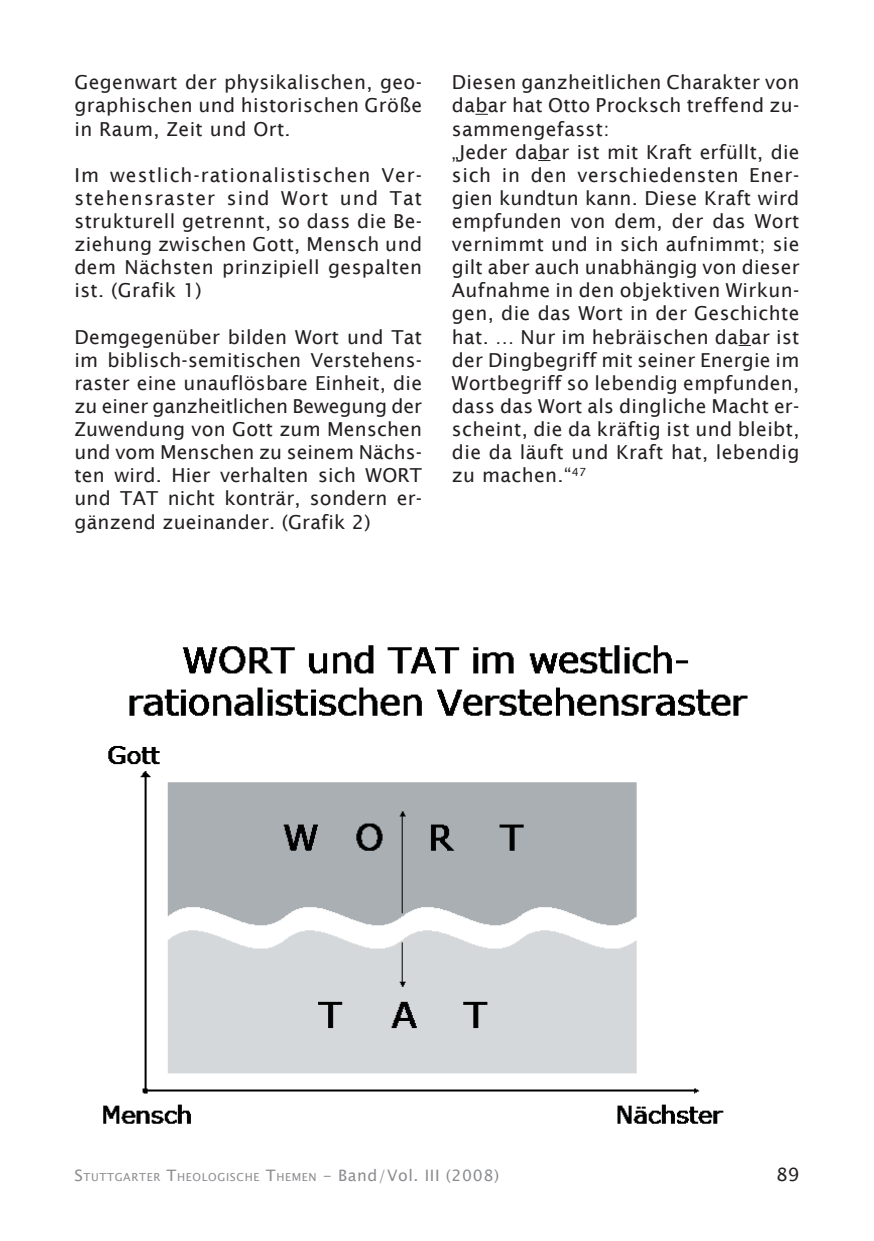
<style>
.page{position:relative;width:874px;height:1241px;background:#fff}
.page>*{position:absolute;margin:0;border:0;box-sizing:border-box;transform-origin:0 0}
.t1{font:19.25px/23.1px "Lucida Sans";letter-spacing:.02em;color:#231f20;text-align:justify}
.t2{font:18.38px "Lucida Sans Unicode";color:#231f20}
.t3{font:11.03px "Lucida Sans Unicode";letter-spacing:.055em;color:#8a8c8f}
.s1{font-size:15.75px}
</style>
<div class="page">
<img style="left:103px;top:645px;width:645px;height:479px">
<svg style="left:475px;top:114px;width:12px;height:1px"></svg>
<svg style="left:538px;top:160px;width:12px;height:1px"></svg>
<svg style="left:738px;top:345px;width:12px;height:1px"></svg>
<p class="t1" style="left:74px;top:71px;width:349px">Gegenwart der physikalischen, geo&shy;graphischen und historischen Größe in Raum, Zeit und Ort.</p>
<p class="t1" style="left:74px;top:163px;width:349px">Im westlich-rationalistischen Ver&shy;stehensraster sind Wort und Tat strukturell getrennt, so dass die Be&shy;ziehung zwischen Gott, Mensch und dem Nächsten prinzipiell gespalten ist. (Grafik 1)</p>
<p class="t1" style="left:74px;top:325px;width:349px">Demgegenüber bilden Wort und Tat im biblisch-semitischen Verstehens&shy;raster eine unauflösbare Einheit, die zu einer ganzheitlichen Bewegung der Zuwendung von Gott zum Menschen und vom Menschen zu seinem Nächs&shy;ten wird. Hier verhalten sich WORT und TAT nicht konträr, sondern er&shy;gänzend zueinander. (Grafik 2)</p>
<p class="t1" style="left:451px;top:71px;width:349px">Diesen ganzheitlichen Charakter von dabar hat Otto Procksch treffend zu&shy;sammengefasst:</p>
<p class="t1" style="left:451px;top:140px;width:349px">„Jeder dabar ist mit Kraft erfüllt, die sich in den verschiedensten Ener&shy;gien kundtun kann. Diese Kraft wird empfunden von dem, der das Wort vernimmt und in sich aufnimmt; sie gilt aber auch unabhängig von dieser Aufnahme in den objektiven Wirkun&shy;gen, die das Wort in der Geschichte hat. … Nur im hebräischen dabar ist der Dingbegriff mit seiner Energie im Wortbegriff so lebendig empfunden, dass das Wort als dingliche Macht er&shy;scheint, die da kräftig ist und bleibt, die da läuft und Kraft hat, lebendig zu machen.“<sup>47</sup></p>
<p class="t3" style="left:74px;top:1168px;width:426px"><span class="s1">S</span>TUTTGARTER <span class="s1">T</span>HEOLOGISCHE <span class="s1">T</span>HEMEN <span class="s1">- Band/Vol. III (2008)</span></p>
<p class="t2" style="left:775px;top:1159px;width:25px">89</p>
</div>
